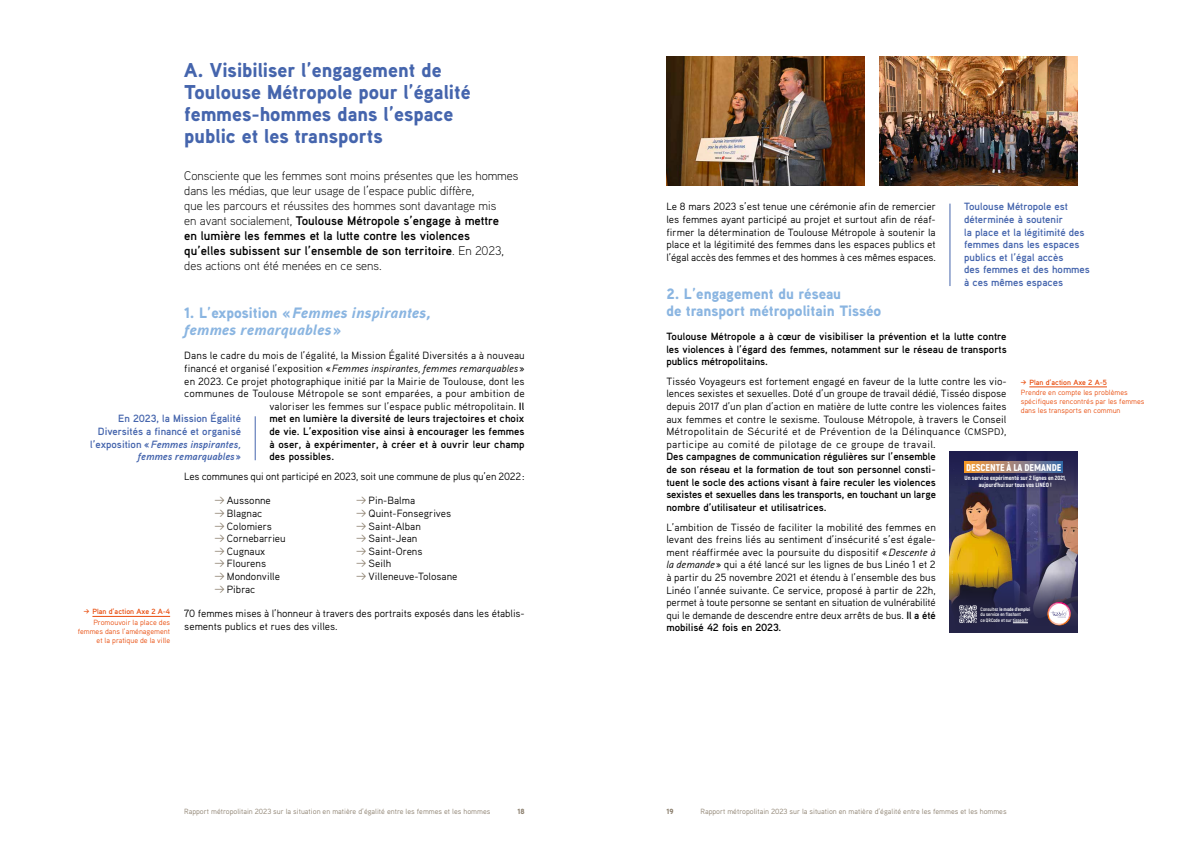
<style>
.page{position:relative;width:1191px;height:842px;background:#fff}
.page>*{position:absolute;margin:0;border:0;box-sizing:border-box;transform-origin:0 0}
.t1{font:900 20px/22px "Aaux Pro";color:#4565ad}
.t2{font:italic 900 15px/17px "Aaux Pro";color:#8ab5e1}
.t3{font:900 15px/17px "Aaux Pro";color:#8ab5e1}
.t4{font:300 12.5px/15px "Aaux Pro";color:#000}
.t5{font:10.5px/12.6px "Aaux Pro";color:#000;text-align:justify}
.t6{font:700 10.5px/12.6px "Aaux Pro";letter-spacing:.01em;color:#000;text-align:justify}
.t7{font:700 10.5px/12.6px "Aaux Pro";color:#4565ad;text-align:right}
.t8{font:italic 10.5px "Aaux Pro";letter-spacing:.005em;color:#000}
.t9{font:10.5px "Aaux Pro";letter-spacing:.02em;color:#000}
.t10{font:900 9.8px "Akrobat";color:#fff}
.t11{font:7.5px/10.4px "Aaux Pro";color:#e94e0f;text-align:right}
.t12{font:7.5px "Aaux Pro";color:#8d8170}
.t13{font:900 7.5px "Aaux Pro";color:#8d8170}
.t14{font:800 6.1px/7px "Akrobat";color:#fff;text-align:center}
.t15{font:700 4.8px/5.8px "Akrobat";color:#fff}
.s1{font-weight:700}
.s2{font-style:normal}
.s3{font-style:italic}
.s4{font-family:"Schibsted Grotesk"}
.s5{font-family:"Brown";font-weight:300;font-size:15px;color:#8d8170}
.s6{font-size:9.5px}
.s7{font-weight:800}
</style>
<div class="page">
<hr style="left:255px;top:416px;width:1px;height:44px;background:#4565ad">
<hr style="left:92px;top:616px;width:78px;height:1px;background:#e94e0f">
<img style="left:879px;top:57px;width:198px;height:129px">
<img style="left:666px;top:57px;width:199px;height:129px">
<hr style="left:949px;top:204px;width:1px;height:82px;background:#4565ad">
<hr style="left:1029px;top:387px;width:78px;height:1px;background:#e94e0f">
<img style="left:950px;top:491px;width:127px;height:81px">
<svg style="left:950px;top:452px;width:127px;height:39px;background:#2c2b56"></svg>
<svg style="left:950px;top:572px;width:127px;height:60px;background:#47414e"></svg>
<svg style="left:951px;top:571px;width:2px;height:13px"></svg>
<svg style="left:964px;top:462px;width:98px;height:11px"></svg>
<img style="left:958px;top:604px;width:21px;height:21px">
<svg style="left:1046px;top:602px;width:25px;height:24px"></svg>
<svg style="left:1013px;top:622px;width:15px;height:1px"></svg>
<h1 class="t1" style="left:184px;top:58px;width:288px">A. Visibiliser l’engagement de<br>Toulouse Métropole pour l’égalité femmes-hommes dans l’espace public et les transports</h1>
<p class="t4" style="left:184px;top:168px;width:336px">Consciente que les femmes sont moins présentes que les hommes dans les médias, que leur usage de l’espace public diffère,<br>que les parcours et réussites des hommes sont davantage mis<br>en avant socialement, <span class="s1">Toulouse Métropole s’engage à mettre<br>en lumière les femmes et la lutte contre les violences<br>qu’elles subissent sur l’ensemble de son territoire</span>. En 2023, des actions ont été menées en ce sens.</p>
<h2 class="t2" style="left:184px;top:304px;width:248px"><span class="s2">1. L’exposition «</span>Femmes inspirantes, femmes remarquables<span class="s2">»</span></h2>
<p class="t5" style="left:184px;top:349px;width:342px">Dans le cadre du mois de l’égalité, la Mission Égalité Diversités a à nouveau</p>
<p class="t8" style="left:184px;top:362px;width:342px"><span class="s2">financé et organisé l’exposition «</span>Femmes inspirantes, femmes remarquables <span class="s2">»</span></p>
<p class="t5" style="left:184px;top:374px;width:342px">en 2023. Ce projet photographique initié par la Mairie de Toulouse, dont les</p>
<p class="t9" style="left:184px;top:387px;width:342px">communes de Toulouse Métropole se sont emparées, a pour ambition de</p>
<p class="t5" style="left:269px;top:399px;width:256px">valoriser les femmes sur l’espace public métropolitain. <span class="s1">Il</span></p>
<p class="t6" style="left:269px;top:412px;width:256px">met en lumière la diversité de leurs trajectoires et choix</p>
<p class="t6" style="left:269px;top:425px;width:257px">de vie. L’exposition vise ainsi à encourager les femmes</p>
<p class="t6" style="left:269px;top:437px;width:257px">à oser, à expérimenter, à créer et à ouvrir leur champ</p>
<p class="t6" style="left:269px;top:450px;width:66px">des possibles.</p>
<p class="t5" style="left:184px;top:470px;width:342px">Les communes qui ont participé en 2023, soit une commune de plus qu’en 2022:</p>
<p class="t7" style="left:90px;top:412px;width:152px">En 2023, la Mission Égalité<br>Diversités a financé et organisé l’exposition «<span class="s3">Femmes inspirantes, femmes remarquables</span> »</p>
<p class="t11" style="left:84px;top:606px;width:88px"><span class="s4">→</span> <span class="s1">Plan d’action Axe 2 A-4<br></span>Promouvoir la place des</p>
<p class="t11" style="left:78px;top:626px;width:94px;line-height:9px">femmes dans l’aménagement et la pratique de la ville</p>
<p class="t5" style="left:214px;top:494px;width:58px"><span class="s5">→</span> Aussonne</p>
<p class="t5" style="left:214px;top:507px;width:50px"><span class="s5">→</span> Blagnac</p>
<p class="t5" style="left:214px;top:519px;width:59px"><span class="s5">→</span> Colomiers</p>
<p class="t5" style="left:214px;top:532px;width:73px"><span class="s5">→</span> Cornebarrieu</p>
<p class="t5" style="left:214px;top:544px;width:53px"><span class="s5">→</span> Cugnaux</p>
<p class="t5" style="left:214px;top:557px;width:53px"><span class="s5">→</span> Flourens</p>
<p class="t5" style="left:214px;top:570px;width:68px"><span class="s5">→</span> Mondonville</p>
<p class="t5" style="left:214px;top:582px;width:43px"><span class="s5">→</span> Pibrac</p>
<p class="t5" style="left:356px;top:494px;width:61px"><span class="s5">→</span> Pin-Balma</p>
<p class="t5" style="left:356px;top:507px;width:97px"><span class="s5">→</span> Quint-Fonsegrives</p>
<p class="t5" style="left:356px;top:519px;width:66px"><span class="s5">→</span> Saint-Alban</p>
<p class="t5" style="left:356px;top:532px;width:63px"><span class="s5">→</span> Saint-Jean</p>
<p class="t5" style="left:356px;top:544px;width:68px"><span class="s5">→</span> Saint-Orens</p>
<p class="t5" style="left:356px;top:557px;width:37px"><span class="s5">→</span> Seilh</p>
<p class="t5" style="left:356px;top:570px;width:103px"><span class="s5">→</span> Villeneuve-Tolosane</p>
<p class="t5" style="left:184px;top:607px;width:342px">70 femmes mises à l’honneur à travers des portraits exposés dans les établis&shy;sements publics et rues des villes.</p>
<p class="t5" style="left:666px;top:200px;width:271px">Le 8 mars 2023 s’est tenue une cérémonie afin de remercier les femmes ayant participé au projet et surtout afin de réaf&shy;firmer la détermination de Toulouse Métropole à soutenir la place et la légitimité des femmes dans les espaces publics et l’égal accès des femmes et des hommes à ces mêmes espaces.</p>
<h2 class="t3" style="left:666px;top:285px;width:216px">2. L’engagement du réseau<br>de transport métropolitain Tisséo</h2>
<p class="t6" style="left:666px;top:330px;width:342px">Toulouse Métropole a à cœur de visibiliser la prévention et la lutte contre les violences à l’égard des femmes, notamment sur le réseau de transports publics métropolitains.</p>
<p class="t5" style="left:666px;top:375px;width:342px">Tisséo Voyageurs est fortement engagé en faveur de la lutte contre les vio&shy;lences sexistes et sexuelles. Doté d’un groupe de travail dédié, Tisséo dispose depuis 2017 d’un plan d’action en matière de lutte contre les violences faites aux femmes et contre le sexisme. Toulouse Métropole, à travers le Conseil Métropolitain de Sécurité et de Prévention de la Délinquance (<span class="s6">CMSPD</span>), participe au comité de pilotage de ce groupe de travail.</p>
<p class="t6" style="left:666px;top:450px;width:271px">Des campagnes de communication régulières sur l’ensemble de son réseau et la formation de tout son personnel consti&shy;tuent le socle des actions visant à faire reculer les violences sexistes et sexuelles dans les transports, en touchant un large nombre d’utilisateur et utilisatrices.</p>
<p class="t5" style="left:666px;top:520px;width:271px">L’ambition de Tisséo de faciliter la mobilité des femmes en levant des freins liés au sentiment d’insécurité s’est égale&shy;ment réaffirmée avec la poursuite du dispositif «<span class="s3">Descente à la demande</span> » qui a été lancé sur les lignes de bus Linéo 1 et 2 à partir du 25 novembre 2021 et étendu à l’ensemble des bus Linéo l’année suivante. Ce service, proposé à partir de 22h, permet à toute personne se sentant en situation de vulnérabilité qui le demande de descendre entre deux arrêts de bus. <span class="s1">Il a été mobilisé 42 fois en 2023.</span></p>
<p class="t7" style="left:964px;top:200px;width:127px;text-align:left">Toulouse Métropole est déterminée à soutenir<br>la place et la légitimité des femmes dans les espaces publics et l’égal accès<br>des femmes et des hommes à ces mêmes espaces</p>
<p class="t11" style="left:1020px;top:377px;width:108px;text-align:left"><span class="s4">→</span> <span class="s1">Plan d’action Axe 2 A-5<br></span>Prendre en compte les problèmes</p>
<p class="t11" style="left:1020px;top:397px;width:125px;line-height:9px;text-align:left">spécifiques rencontrés par les femmes dans les transports en commun</p>
<p class="t10" style="left:966px;top:461px;width:97px">DESCENTE À LA DEMANDE</p>
<p class="t14" style="left:964px;top:474px;width:103px">Un service expérimenté sur 2 lignes en 2021, aujourd’hui sur tous vos LINÉO !</p>
<p class="t15" style="left:980px;top:606px;width:51px">Consultez <span class="s7">le mode d’emploi </span>du service en flashant<br>ce QRCode et sur tisseo.fr</p>
<p class="t12" style="left:184px;top:806px;width:307px">Rapport métropolitain 2023 sur la situation en matière d’égalité entre les femmes et les hommes</p>
<p class="t13" style="left:517px;top:806px;width:9px">18</p>
<p class="t13" style="left:666px;top:806px;width:9px">19</p>
<p class="t12" style="left:700px;top:806px;width:307px">Rapport métropolitain 2023 sur la situation en matière d’égalité entre les femmes et les hommes</p>
</div>
